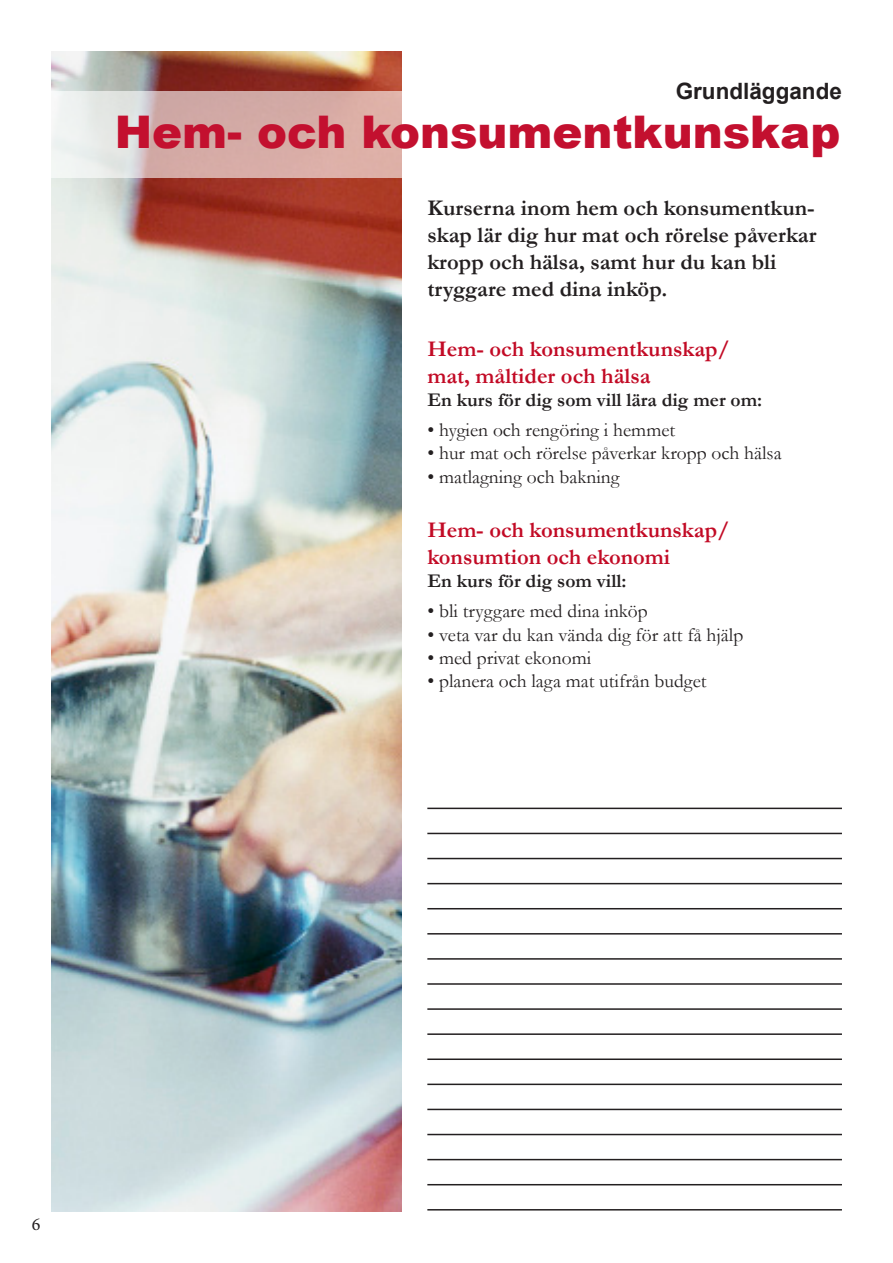
<style>
.page{position:relative;width:893px;height:1263px;background:#fff}
.page>*{position:absolute;margin:0;border:0;box-sizing:border-box;transform-origin:0 0}
.t1{font:900 45px "Arial";color:#c3102f}
.t2{font:700 22.5px/27px "Garamond";color:#231f20}
.t3{font:700 22.5px/27px "Garamond";color:#c20a25}
.t4{font:700 22.5px "Arial";color:#231f20}
.t5{font:19.5px "Garamond";color:#231f20}
.t6{font:700 19.5px "Garamond";color:#231f20}
.t7{font:18px "Minion Pro";color:#231f20}
</style>
<div class="page">
<img style="left:51px;top:51px;width:351px;height:1161px">
<svg style="left:51px;top:91px;width:351px;height:87px;fill:#d9aea7"></svg>
<hr style="left:427px;top:808px;width:415px;height:1px;background:#231f20">
<hr style="left:427px;top:833px;width:415px;height:1px;background:#231f20">
<hr style="left:427px;top:858px;width:415px;height:1px;background:#231f20">
<hr style="left:427px;top:883px;width:415px;height:1px;background:#231f20">
<hr style="left:427px;top:908px;width:415px;height:1px;background:#231f20">
<hr style="left:427px;top:933px;width:415px;height:1px;background:#231f20">
<hr style="left:427px;top:958px;width:415px;height:2px;background:#231f20">
<hr style="left:427px;top:983px;width:415px;height:2px;background:#231f20">
<hr style="left:427px;top:1008px;width:415px;height:2px;background:#231f20">
<hr style="left:427px;top:1033px;width:415px;height:2px;background:#231f20">
<hr style="left:427px;top:1058px;width:415px;height:2px;background:#231f20">
<hr style="left:427px;top:1083px;width:415px;height:2px;background:#231f20">
<hr style="left:427px;top:1109px;width:415px;height:1px;background:#231f20">
<hr style="left:427px;top:1134px;width:415px;height:1px;background:#231f20">
<hr style="left:427px;top:1159px;width:415px;height:1px;background:#231f20">
<hr style="left:427px;top:1184px;width:415px;height:1px;background:#231f20">
<hr style="left:427px;top:1209px;width:415px;height:1px;background:#231f20">
<p class="t4" style="left:676px;top:76px;width:168px">Grundläggande</p>
<p class="t1" style="left:115px;top:100px;width:727px">Hem- och konsumentkunskap</p>
<p class="t2" style="left:427px;top:194px;width:391px">Kurserna inom hem och konsumentkun&shy;skap lär dig hur mat och rörelse påverkar kropp och hälsa, samt hur du kan bli tryggare med dina inköp.</p>
<p class="t3" style="left:427px;top:335px;width:304px">Hem- och konsumentkunskap/</p>
<p class="t3" style="left:427px;top:362px;width:225px">mat, måltider och hälsa</p>
<p class="t6" style="left:427px;top:386px;width:336px">En kurs för dig som vill lära dig mer om:</p>
<p class="t5" style="left:427px;top:417px;width:249px">• hygien och rengöring i hemmet</p>
<p class="t5" style="left:427px;top:440px;width:356px">• hur mat och rörelse påverkar kropp och hälsa</p>
<p class="t5" style="left:427px;top:463px;width:194px">• matlagning och bakning</p>
<p class="t3" style="left:427px;top:516px;width:304px">Hem- och konsumentkunskap/ konsumtion och ekonomi</p>
<p class="t6" style="left:427px;top:568px;width:201px">En kurs för dig som vill:</p>
<p class="t5" style="left:427px;top:598px;width:222px">• bli tryggare med dina inköp</p>
<p class="t5" style="left:427px;top:621px;width:317px">• veta var du kan vända dig för att få hjälp</p>
<p class="t5" style="left:427px;top:645px;width:165px">• med privat ekonomi</p>
<p class="t5" style="left:427px;top:668px;width:281px">• planera och laga mat utifrån budget</p>
<p class="t7" style="left:32px;top:1212px;width:10px">6</p>
</div>
